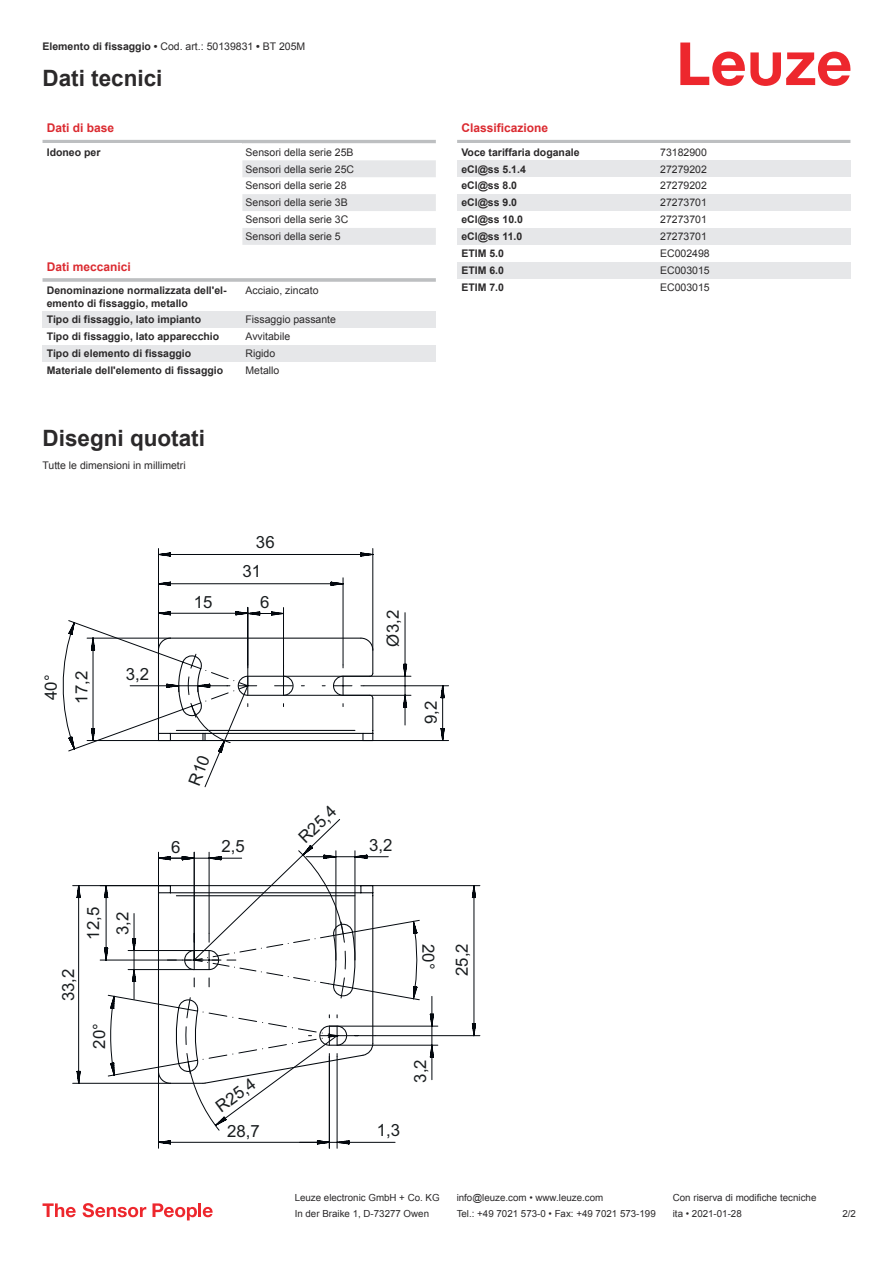
<style>
.page{position:relative;width:893px;height:1263px;background:#fff}
.page>*{position:absolute;margin:0;border:0;box-sizing:border-box;transform-origin:0 0}
.t1{font:700 22.5px "Arial";color:#2b292a}
.t2{font:16.8px/30.8px "Arial";color:#191d1f}
.t3{font:700 12px "Arial";color:#db2a30}
.t4{font:10.5px/17px "Arial";color:#2b292a}
.t5{font:700 10.5px/12.6px "Arial";color:#2b292a}
.t6{font:9.75px "Arial";color:#2b292a}
.s1{font-weight:700}
</style>
<div class="page">
<svg style="left:680px;top:43px;width:170px;height:43px"></svg>
<hr style="left:43px;top:140px;width:393px;height:3px;background:#bdbfc1">
<svg style="left:242px;top:143px;width:194px;height:102px"></svg>
<hr style="left:43px;top:278px;width:393px;height:4px;background:#c6c8ca">
<div style="left:43px;top:311px;width:199px;height:17px;background:#e6e7e9"></div>
<div style="left:242px;top:311px;width:194px;height:17px;background:#e6e7e9"></div>
<div style="left:43px;top:345px;width:199px;height:17px;background:#e6e7e9"></div>
<div style="left:242px;top:345px;width:194px;height:17px;background:#e6e7e9"></div>
<hr style="left:457px;top:140px;width:393px;height:3px;background:#bdbfc1">
<div style="left:457px;top:160px;width:200px;height:17px;background:#e6e7e9"></div>
<div style="left:657px;top:160px;width:193px;height:17px;background:#e6e7e9"></div>
<div style="left:457px;top:194px;width:200px;height:17px;background:#e6e7e9"></div>
<div style="left:657px;top:194px;width:193px;height:17px;background:#e6e7e9"></div>
<div style="left:457px;top:228px;width:200px;height:17px;background:#e6e7e9"></div>
<div style="left:657px;top:228px;width:193px;height:17px;background:#e6e7e9"></div>
<div style="left:457px;top:262px;width:200px;height:17px;background:#e6e7e9"></div>
<div style="left:657px;top:262px;width:193px;height:17px;background:#e6e7e9"></div>
<svg style="left:43px;top:1203px;width:33px;height:14px"></svg>
<svg style="left:83px;top:1203px;width:63px;height:14px"></svg>
<svg style="left:153px;top:1203px;width:44px;height:17px"></svg>
<hr style="left:198px;top:1203px;width:3px;height:14px;background:#ed272d">
<svg style="left:203px;top:1207px;width:10px;height:10px"></svg>
<svg style="left:158px;top:548px;width:291px;height:194px"></svg>
<svg style="left:72px;top:607px;width:324px;height:477px"></svg>
<svg style="left:68px;top:620px;width:366px;height:438px"></svg>
<svg style="left:128px;top:653px;width:290px;height:199px"></svg>
<svg style="left:100px;top:852px;width:380px;height:296px"></svg>
<svg style="left:317px;top:1140px;width:33px;height:4px"></svg>
<svg style="left:110px;top:850px;width:234px;height:281px"></svg>
<svg style="left:62px;top:622px;width:169px;height:163px"></svg>
<p class="t4" style="left:43px;top:39px;width:264px"><span class="s1">Elemento di fissaggio •</span> Cod. art.: 50139831 <span class="s1">•</span> BT 205M</p>
<h1 class="t1" style="left:43px;top:70px;width:122px">Dati tecnici</h1>
<p class="t3" style="left:47px;top:123px;width:69px">Dati di base</p>
<p class="t5" style="left:47px;top:147px;width:55px">Idoneo per</p>
<p class="t4" style="left:246px;top:144px;width:110px">Sensori della serie 25B<br>Sensori della serie 25C<br>Sensori della serie 28<br>Sensori della serie 3B<br>Sensori della serie 3C<br>Sensori della serie 5</p>
<p class="t3" style="left:47px;top:262px;width:86px">Dati meccanici</p>
<p class="t5" style="left:47px;top:285px;width:181px">Denominazione normalizzata dell'el&shy;emento di fissaggio, metallo</p>
<p class="t4" style="left:246px;top:283px;width:74px">Acciaio, zincato</p>
<p class="t5" style="left:47px;top:314px;width:156px">Tipo di fissaggio, lato impianto</p>
<p class="t4" style="left:246px;top:312px;width:92px">Fissaggio passante</p>
<p class="t5" style="left:47px;top:331px;width:174px">Tipo di fissaggio, lato apparecchio</p>
<p class="t4" style="left:246px;top:329px;width:46px">Avvitabile</p>
<p class="t5" style="left:47px;top:348px;width:146px">Tipo di elemento di fissaggio</p>
<p class="t4" style="left:246px;top:346px;width:31px">Rigido</p>
<p class="t5" style="left:47px;top:365px;width:178px">Materiale dell'elemento di fissaggio</p>
<p class="t4" style="left:246px;top:363px;width:35px">Metallo</p>
<h1 class="t1" style="left:43px;top:430px;width:164px">Disegni quotati</h1>
<p class="t4" style="left:43px;top:458px;width:145px">Tutte le dimensioni in millimetri</p>
<h2 class="t2" style="left:256px;top:528px;width:20px">36</h2>
<h2 class="t2" style="left:242px;top:557px;width:20px">31</h2>
<h2 class="t2" style="left:37px;top:704px;width:34px;rotate:-90deg">40°<br>17,2</h2>
<h2 class="t2" style="left:126px;top:660px;width:25px">3,2</h2>
<h2 class="t2" style="left:194px;top:587px;width:20px">15</h2>
<h2 class="t2" style="left:260px;top:587px;width:11px">6</h2>
<p class="t3" style="left:461px;top:123px;width:88px">Classificazione</p>
<p class="t5" style="left:461px;top:147px;width:120px">Voce tariffaria doganale</p>
<p class="t4" style="left:660px;top:144px;width:48px">73182900</p>
<p class="t5" style="left:461px;top:164px;width:66px">eCl@ss 5.1.4</p>
<p class="t4" style="left:660px;top:161px;width:48px">27279202</p>
<p class="t5" style="left:461px;top:180px;width:57px">eCl@ss 8.0</p>
<p class="t4" style="left:660px;top:178px;width:48px">27279202</p>
<p class="t5" style="left:461px;top:197px;width:57px">eCl@ss 9.0</p>
<p class="t4" style="left:660px;top:195px;width:48px">27273701</p>
<p class="t5" style="left:461px;top:214px;width:63px">eCl@ss 10.0</p>
<p class="t4" style="left:660px;top:212px;width:48px">27273701</p>
<p class="t5" style="left:461px;top:231px;width:63px">eCl@ss 11.0</p>
<p class="t4" style="left:660px;top:229px;width:48px">27273701</p>
<p class="t5" style="left:461px;top:248px;width:44px">ETIM 5.0</p>
<p class="t4" style="left:660px;top:246px;width:51px">EC002498</p>
<p class="t5" style="left:461px;top:265px;width:44px">ETIM 6.0</p>
<p class="t4" style="left:660px;top:263px;width:51px">EC003015</p>
<p class="t5" style="left:461px;top:282px;width:44px">ETIM 7.0</p>
<p class="t4" style="left:660px;top:280px;width:51px">EC003015</p>
<h2 class="t2" style="left:378px;top:646px;width:38px;rotate:-90deg">Ø3,2</h2>
<h2 class="t2" style="left:416px;top:724px;width:25px;rotate:-90deg">9,2</h2>
<h2 class="t2" style="left:80px;top:940px;width:34px;line-height:29.2px;rotate:-90deg">12,5<br>3,2</h2>
<h2 class="t2" style="left:54px;top:1001px;width:34px;rotate:-90deg">33,2</h2>
<h2 class="t2" style="left:85px;top:1049px;width:27px;rotate:-90deg">20°</h2>
<h2 class="t2" style="left:171px;top:832px;width:11px">6</h2>
<h2 class="t2" style="left:221px;top:831px;width:25px">2,5</h2>
<h2 class="t2" style="left:291px;top:829px;width:46px;rotate:-44deg">R25,4</h2>
<h2 class="t2" style="left:369px;top:830px;width:25px">3,2</h2>
<h2 class="t2" style="left:443px;top:944px;width:27px;rotate:90deg">20°</h2>
<h2 class="t2" style="left:447px;top:976px;width:34px;rotate:-90deg">25,2</h2>
<h2 class="t2" style="left:209px;top:1096px;width:46px;rotate:-36deg">R25,4</h2>
<h2 class="t2" style="left:227px;top:1116px;width:34px">28,7</h2>
<h2 class="t2" style="left:377px;top:1116px;width:25px">1,3</h2>
<h2 class="t2" style="left:406px;top:1083px;width:25px;rotate:-90deg">3,2</h2>
<p class="t6" style="left:295px;top:1194px;width:146px">Leuze electronic GmbH + Co. KG</p>
<p class="t6" style="left:457px;top:1194px;width:148px">info@leuze.com • www.leuze.com</p>
<p class="t6" style="left:673px;top:1194px;width:145px">Con riserva di modifiche tecniche</p>
<p class="t6" style="left:295px;top:1210px;width:136px">In der Braike 1, D-73277 Owen</p>
<p class="t6" style="left:457px;top:1210px;width:201px">Tel.: +49 7021 573-0 • Fax: +49 7021 573-199</p>
<p class="t6" style="left:673px;top:1210px;width:70px">ita • 2021-01-28</p>
<p class="t6" style="left:842px;top:1210px;width:15px">2 /2</p>
</div>
